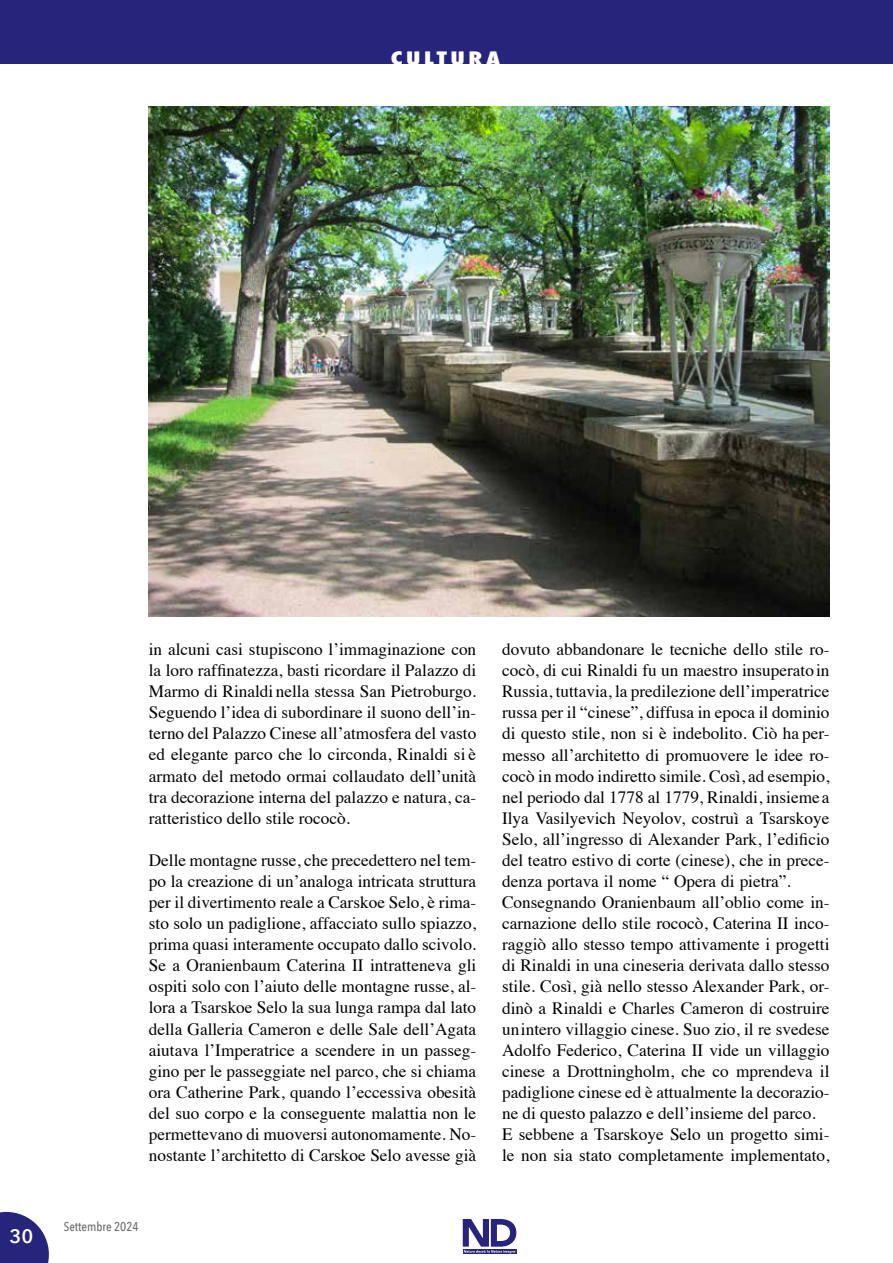
<style>
.page{position:relative;width:893px;height:1263px;background:#fff}
.page>*{position:absolute;margin:0;border:0;box-sizing:border-box;transform-origin:0 0}
.t1{font:600 19.5px "Avenir Next";color:#fff}
.t2{font:800 condensed 18px "Futura";letter-spacing:.15em;color:#fff;scale:1.3 1}
.t3{font:17.25px/21.1px "Times";color:#000;text-align:justify}
.t4{font:500 12.75px "Avenir Next Condensed";color:#6d6e71}
</style>
<div class="page">
<div style="left:0;top:0;width:893px;height:64px;background:#26247b"></div>
<svg style="left:0;top:1212px;width:49px;height:51px;background:#48468f"></svg>
<div style="left:463px;top:1249px;width:53px;height:5px;background:#26247b"></div>
<svg style="left:463px;top:1219px;width:53px;height:34px"></svg>
<img style="left:149px;top:106px;width:680px;height:511px">
<p class="t2" style="left:391px;top:46px;width:86px">CULTURA</p>
<p class="t1" style="left:10px;top:1219px;width:25px">30</p>
<p class="t3" style="left:149px;top:637px;width:329px">in alcuni casi stupiscono l’immaginazione con la loro raffinatezza, basti ricordare il Palazzo di Marmo di Rinaldi nella stessa San Pietroburgo.<br>Seguendo l’idea di subordinare il suono dell’in&shy;terno del Palazzo Cinese all’atmosfera del vasto ed elegante parco che lo circonda, Rinaldi si è armato del metodo ormai collaudato dell’unità tra decorazione interna del palazzo e natura, ca&shy;ratteristico dello stile rococò.</p>
<p class="t3" style="left:149px;top:848px;width:329px">Delle montagne russe, che precedettero nel tem&shy;po la creazione di un’analoga intricata struttura per il divertimento reale a Carskoe Selo, è rima&shy;sto solo un padiglione, affacciato sullo spiazzo, prima quasi interamente occupato dallo scivolo.<br>Se a Oranienbaum Caterina II intratteneva gli ospiti solo con l’aiuto delle montagne russe, al&shy;lora a Tsarskoe Selo la sua lunga rampa dal lato della Galleria Cameron e delle Sale dell’Agata aiutava l’Imperatrice a scendere in un passeg&shy;gino per le passeggiate nel parco, che si chiama ora Catherine Park, quando l’eccessiva obesità del suo corpo e la conseguente malattia non le permettevano di muoversi autonomamente. No&shy;nostante l’architetto di Carskoe Selo avesse già</p>
<p class="t4" style="left:64px;top:1219px;width:76px">Settembre 2024</p>
<p class="t3" style="left:502px;top:637px;width:329px;text-align:left">dovuto abbandonare le tecniche dello stile ro&shy;cocò, di cui Rinaldi fu un maestro insuperato in Russia, tuttavia, la predilezione dell’imperatrice russa per il “cinese”, diffusa in epoca il dominio di questo stile, non si è indebolito. Ciò ha per&shy;messo all’architetto di promuovere le idee ro&shy;cocò in modo indiretto simile. Così, ad esempio, nel periodo dal 1778 al 1779, Rinaldi, insieme a Ilya Vasilyevich Neyolov, costruì a Tsarskoye Selo, all’ingresso di Alexander Park, l’edificio del teatro estivo di corte (cinese), che in prece&shy;denza portava il nome “ Opera di pietra”.<br>Consegnando Oranienbaum all’oblio come in&shy;carnazione dello stile rococò, Caterina II inco&shy;raggiò allo stesso tempo attivamente i progetti di Rinaldi in una cineseria derivata dallo stesso stile. Così, già nello stesso Alexander Park, or&shy;dinò a Rinaldi e Charles Cameron di costruire un intero villaggio cinese. Suo zio, il re svedese Adolfo Federico, Caterina II vide un villaggio cinese a Drottningholm, che co mprendeva il padiglione cinese ed è attualmente la decorazio&shy;ne di questo palazzo e dell’insieme del parco.<br>E sebbene a Tsarskoye Selo un progetto simi&shy;le non sia stato completamente implementato,</p>
</div>
